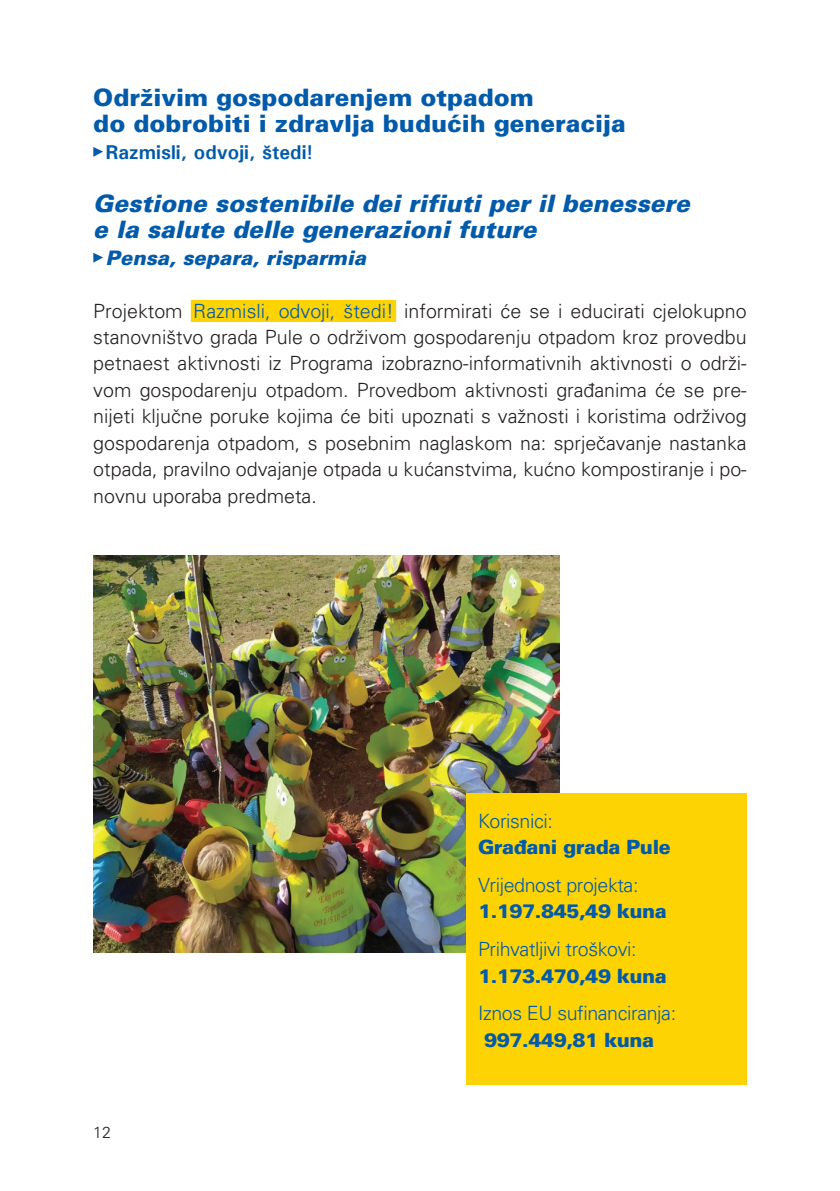
<style>
.page{position:relative;width:840px;height:1191px;background:#fff}
.page>*{position:absolute;margin:0;border:0;box-sizing:border-box;transform-origin:0 0}
.t1{font:italic 900 24px/26.4px "Univers";color:#015aaa}
.t2{font:900 24px/26.4px "Univers";color:#015aaa}
.t3{font:700 20px "Univers";color:#015aaa}
.t4{font:italic 900 20px "Univers";color:#015aaa}
.t5{font:300 19.6px/26.4px "Univers";color:#231f20;text-align:justify}
.t6{font:300 19.6px "Univers";letter-spacing:-.02em;color:#015aaa}
.t7{font:900 19.6px "Univers";letter-spacing:-.02em;color:#015aaa}
.t8{font:300 16px "Univers";color:#231f20}
.s1{color:#015aaa}
</style>
<div class="page">
<svg style="left:93px;top:147px;width:10px;height:10px"></svg>
<div style="left:191px;top:300px;width:205px;height:22px;background:#fed304"></div>
<svg style="left:93px;top:253px;width:10px;height:10px"></svg>
<img style="left:93px;top:556px;width:466px;height:396px">
<div style="left:466px;top:794px;width:280px;height:291px;background:#fed304"></div>
<p class="t2" style="left:93px;top:83px;width:533px">Održivim gospodarenjem otpadom<br>do dobrobiti i zdravlja budućih generacija</p>
<p class="t3" style="left:106px;top:139px;width:209px">Razmisli, odvoji, štedi!</p>
<p class="t1" style="left:93px;top:189px;width:597px">Gestione sostenibile dei rifiuti per il benessere e la salute delle generazioni future</p>
<p class="t4" style="left:106px;top:245px;width:261px">Pensa, separa, risparmia</p>
<p class="t5" style="left:93px;top:297px;width:654px">Projektom <span class="s1">Razmisli, odvoji, štedi!</span> informirati će se i educirati cjelokupno stanovništvo grada Pule o održivom gospodarenju otpadom kroz provedbu petnaest aktivnosti iz Programa izobrazno-informativnih aktivnosti o održi&shy;vom gospodarenju otpadom. Provedbom aktivnosti građanima će se pre&shy;nijeti ključne poruke kojima će biti upoznati s važnosti i koristima održivog gospodarenja otpadom, s posebnim naglaskom na: sprječavanje nastanka otpada, pravilno odvajanje otpada u kućanstvima, kućno kompostiranje i po&shy;novnu uporaba predmeta.</p>
<p class="t8" style="left:93px;top:1122px;width:19px">12</p>
<p class="t6" style="left:477px;top:809px;width:76px">Korisnici:</p>
<p class="t7" style="left:477px;top:835px;width:194px">Građani grada Pule</p>
<p class="t6" style="left:477px;top:873px;width:162px">Vrijednost projekta:</p>
<p class="t7" style="left:477px;top:899px;width:190px">1.197.845,49 kuna</p>
<p class="t6" style="left:477px;top:937px;width:160px">Prihvatljivi troškovi:</p>
<p class="t7" style="left:477px;top:963px;width:190px">1.173.470,49 kuna</p>
<p class="t6" style="left:477px;top:1001px;width:199px">Iznos EU sufinanciranja:</p>
<p class="t7" style="left:484px;top:1027px;width:171px">997.449,81 kuna</p>
</div>
